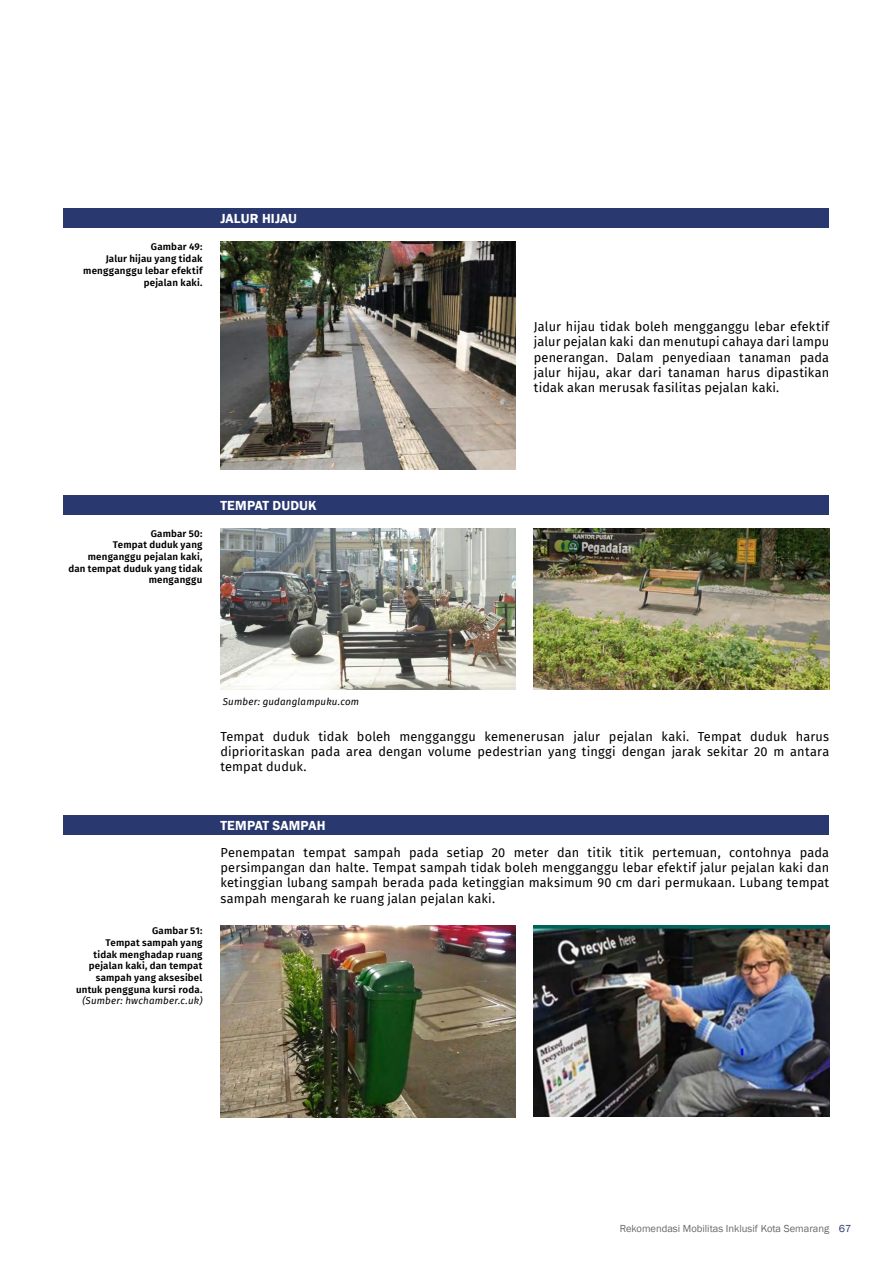
<style>
.page{position:relative;width:893px;height:1263px;background:#fff}
.page>*{position:absolute;margin:0;border:0;box-sizing:border-box;transform-origin:0 0}
.t1{font:600 13.5px "Franklin Gothic";letter-spacing:.01em;color:#fff}
.t2{font:12.75px/15.3px "Fira Sans";letter-spacing:.01em;color:#000;text-align:justify}
.t3{font:10.5px "Franklin Gothic";color:#656964}
.t4{font:600 9.75px/11.7px "Fira Sans";letter-spacing:.02em;color:#000;text-align:right}
.t5{font:italic 9.75px "Fira Sans";letter-spacing:.02em;color:#000}
.s1{color:#29386e}
</style>
<div class="page">
<hr style="left:0;top:208px;width:1px;height:276px;background:#c9c9d1">
<div style="left:64px;top:208px;width:765px;height:20px;background:#29386e"></div>
<img style="left:220px;top:242px;width:296px;height:228px">
<div style="left:64px;top:495px;width:765px;height:20px;background:#29386e"></div>
<img style="left:220px;top:529px;width:296px;height:161px">
<img style="left:534px;top:529px;width:295px;height:161px">
<div style="left:64px;top:815px;width:765px;height:20px;background:#29386e"></div>
<img style="left:220px;top:925px;width:295px;height:192px">
<img style="left:534px;top:925px;width:295px;height:191px">
<p class="t4" style="left:83px;top:241px;width:121px">Gambar 49:<br>Jalur hijau yang tidak mengganggu lebar efektif pejalan kaki.</p>
<p class="t1" style="left:220px;top:210px;width:78px">JALUR HIJAU</p>
<p class="t4" style="left:68px;top:527px;width:136px">Gambar 50:<br>Tempat duduk yang menganggu pejalan kaki, dan tempat duduk yang tidak menganggu</p>
<p class="t1" style="left:220px;top:497px;width:98px">TEMPAT DUDUK</p>
<p class="t2" style="left:534px;top:319px;width:297px">Jalur hijau tidak boleh mengganggu lebar efektif jalur pejalan kaki dan menutupi cahaya dari lampu penerangan. Dalam penyediaan tanaman pada jalur hijau, akar dari tanaman harus dipastikan tidak akan merusak fasilitas pejalan kaki.</p>
<p class="t5" style="left:223px;top:694px;width:138px">Sumber: gudanglampuku.com</p>
<p class="t2" style="left:220px;top:728px;width:610px">Tempat duduk tidak boleh mengganggu kemenerusan jalur pejalan kaki. Tempat duduk harus diprioritaskan pada area dengan volume pedestrian yang tinggi dengan jarak sekitar 20 m antara tempat duduk.</p>
<p class="t4" style="left:76px;top:924px;width:128px">Gambar 51:<br>Tempat sampah yang<br>tidak menghadap ruang pejalan kaki, dan tempat sampah yang aksesibel untuk pengguna kursi roda.</p>
<p class="t5" style="left:83px;top:994px;width:121px">(Sumber: hwchamber.c.uk)</p>
<p class="t1" style="left:220px;top:817px;width:107px">TEMPAT SAMPAH</p>
<p class="t2" style="left:220px;top:844px;width:610px">Penempatan tempat sampah pada setiap 20 meter dan titik titik pertemuan, contohnya pada persimpangan dan halte. Tempat sampah tidak boleh mengganggu lebar efektif jalur pejalan kaki dan ketinggian lubang sampah berada pada ketinggian maksimum 90 cm dari permukaan. Lubang tempat sampah mengarah ke ruang jalan pejalan kaki.</p>
<p class="t3" style="left:620px;top:1222px;width:233px">Rekomendasi Mobilitas Inklusif Kota Semarang <span class="s1">67</span></p>
</div>
